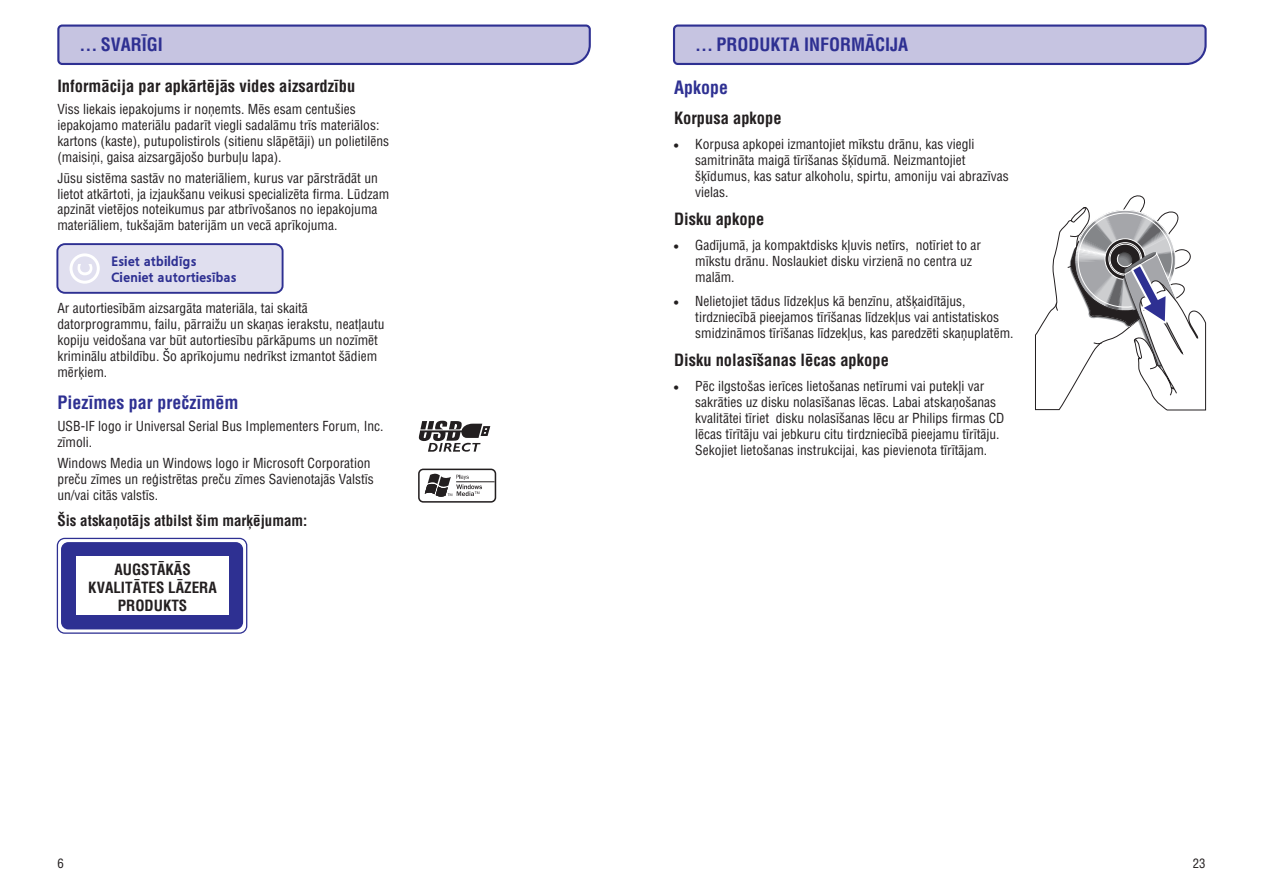
<style>
.page{position:relative;width:1263px;height:893px;background:#fff}
.page>*{position:absolute;margin:0;border:0;box-sizing:border-box;transform-origin:0 0}
.t1{font:700 18px "Rim Helvetica Condensed";color:#2e3092}
.t2{font:700 16.5px "Rim Helvetica Condensed";color:#231f20}
.t3{font:700 15px/18px "Rim Helvetica Condensed";color:#231f20;text-align:center}
.t4{font:700 13.65px/16.5px "Rim Humanist 777 BT";color:#2e3092}
.t5{font:13.5px/15.9px "Rim Helvetica Condensed";color:#231f20}
.t6{font:12.75px "Rim Helvetica Condensed";color:#231f20}
</style>
<div class="page">
<svg style="left:57px;top:24px;width:534px;height:41px;background:#b6b4d8"></svg>
<div style="left:56px;top:243px;width:228px;height:51px;background:#e0dfef;border:2px solid #2e3092;border-radius:7px"></div>
<div style="left:70px;top:253px;width:30px;height:31px;border:3px solid #fff;border-radius:50%"></div>
<svg style="left:78px;top:264px;width:14px;height:11px"></svg>
<div style="left:418px;top:469px;width:78px;height:34px;border:2px solid #231f20;border-radius:4px"></div>
<hr style="left:456px;top:481px;width:39px;height:1px;background:#231f20">
<svg style="left:425px;top:473px;width:57px;height:24px"></svg>
<div style="left:57px;top:538px;width:190px;height:96px;border:1px solid #2e3092;border-radius:7px"></div>
<div style="left:61px;top:542px;width:182px;height:87px;background:#2e3092;border-radius:7px"></div>
<div style="left:76px;top:557px;width:152px;height:58px;background:#fff"></div>
<svg style="left:419px;top:421px;width:71px;height:31px"></svg>
<svg style="left:673px;top:25px;width:533px;height:40px;background:#b7b5d9"></svg>
<svg style="left:1035px;top:195px;width:171px;height:216px"></svg>
<h1 class="t1" style="left:80px;top:38px;width:85px">... SVARÎGI</h1>
<p class="t2" style="left:57px;top:80px;width:299px">Informâcija par apkârtçjâs vides aizsardzîbu</p>
<p class="t5" style="left:57px;top:103px;width:333px">Viss liekais iepakojums ir noòemts. Mçs esam centuðies iepakojamo materiâlu padarît viegli sadalâmu trîs materiâlos: kartons (kaste), putupolistirols (sitienu slâpçtâji) un polietilçns (maisiòi, gaisa aizsargâjoðo burbuïu lapa).</p>
<p class="t5" style="left:57px;top:171px;width:333px">Jûsu sistçma sastâv no materiâliem, kurus var pârstrâdât un lietot atkârtoti, ja izjaukðanu veikusi specializçta firma. Lûdzam apzinât vietçjos noteikumus par atbrîvoðanos no iepakojuma materiâliem, tukðajâm baterijâm un vecâ aprîkojuma.</p>
<p class="t4" style="left:111px;top:254px;width:127px">Esiet atbildîgs<br>Cieniet autortiesîbas</p>
<p class="t5" style="left:57px;top:301px;width:329px">Ar autortiesîbâm aizsargâta materiâla, tai skaitâ datorprogrammu, failu, pârraiþu un skaòas ierakstu, neatïautu kopiju veidoðana var bût autortiesîbu pârkâpums un nozîmçt kriminâlu atbildîbu. Ðo aprîkojumu nedrîkst izmantot ðâdiem mçríiem.</p>
<h1 class="t1" style="left:57px;top:396px;width:183px">Piezîmes par preèzîmçm</h1>
<p class="t5" style="left:57px;top:420px;width:328px">USB-IF logo ir Universal Serial Bus Implementers Forum, Inc. zîmoli.</p>
<p class="t5" style="left:57px;top:456px;width:318px">Windows Media un Windows logo ir Microsoft Corporation preèu zîmes un reìistrçtas preèu zîmes Savienotajâs Valstîs un/vai citâs valstîs.</p>
<p class="t3" style="left:57px;top:513px;width:252px">Ðis atskaòotâjs atbilst ðim maríçjumam:</p>
<p class="t3" style="left:88px;top:561px;width:130px">AUGSTÂKÂS<br>KVALITÂTES LÂZERA<br>PRODUKTS</p>
<p class="t6" style="left:57px;top:858px;width:8px">6</p>
<h1 class="t1" style="left:695px;top:38px;width:214px">... PRODUKTA INFORMÂCIJA</h1>
<h1 class="t1" style="left:674px;top:80px;width:55px">Apkope</h1>
<p class="t2" style="left:674px;top:112px;width:109px">Korpusa apkope</p>
<p class="t5" style="left:695px;top:138px;width:315px">Korpusa apkopei izmantojiet mîkstu drânu, kas viegli samitrinâta maigâ tîrîðanas ðíîdumâ. Neizmantojiet ðíîdumus, kas satur alkoholu, spirtu, amoniju vai abrazîvas vielas.</p>
<p class="t2" style="left:674px;top:213px;width:92px">Disku apkope</p>
<p class="t5" style="left:695px;top:239px;width:287px">Gadîjumâ, ja kompaktdisks kïuvis netîrs, notîriet to ar mîkstu drânu. Noslaukiet disku virzienâ no centra uz malâm.</p>
<p class="t5" style="left:695px;top:294px;width:320px">Nelietojiet tâdus lîdzekïus kâ benzînu, atðíaidîtâjus, tirdzniecîbâ pieejamos tîrîðanas lîdzekïus vai antistatiskos smidzinâmos tîrîðanas lîdzekïus, kas paredzçti skaòuplatçm.</p>
<p class="t2" style="left:674px;top:354px;width:216px">Disku nolasîðanas lçcas apkope</p>
<p class="t5" style="left:695px;top:380px;width:311px">Pçc ilgstoðas ierîces lietoðanas netîrumi vai putekïi var sakrâties uz disku nolasîðanas lçcas. Labai atskaòoðanas kvalitâtei tîriet disku nolasîðanas lçcu ar Philips firmas CD lçcas tîrîtâju vai jebkuru citu tirdzniecîbâ pieejamu tîrîtâju.<br>Sekojiet lietoðanas instrukcijai, kas pievienota tîrîtâjam.</p>
<p class="t6" style="left:1193px;top:858px;width:14px">23</p>
</div>
